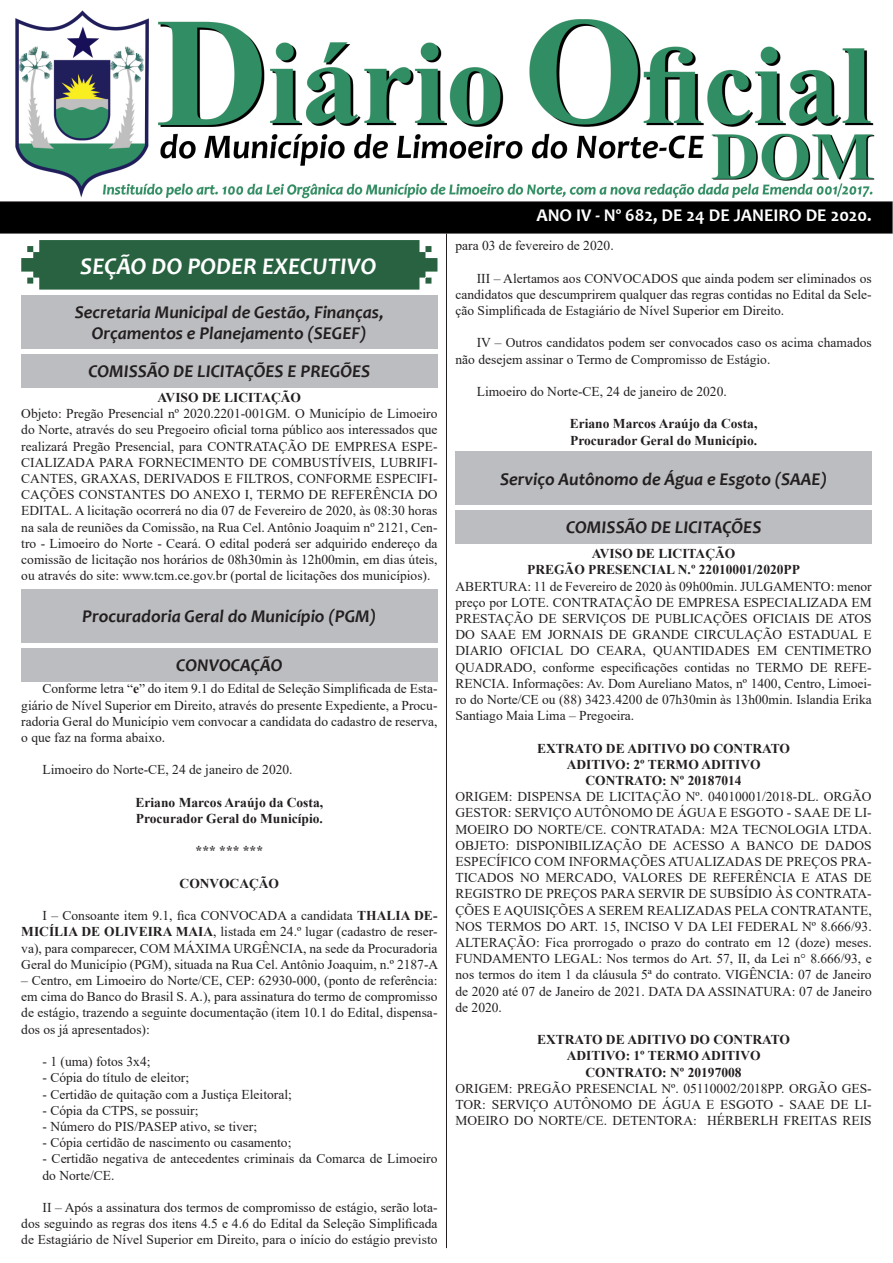
<style>
.page{position:relative;width:893px;height:1263px;background:#fff}
.page>*{position:absolute;margin:0;border:0;box-sizing:border-box;transform-origin:0 0}
.t1{font:italic 700 24px "Candara";color:#fff}
.t2{font:italic 700 18px "Candara";color:#231f20}
.t3{font:700 18px "Candara";color:#fff}
.t4{font:13.5px/16.2px "Times New Roman";color:#231f20;text-align:justify}
.t5{font:700 13.5px "Times New Roman";color:#231f20}
.s1{font-weight:700}
</style>
<div class="page">
<img style="left:0;top:10px;width:893px;height:224px">
<svg style="left:21px;top:240px;width:416px;height:50px;background:#346a4a"></svg>
<hr style="left:446px;top:233px;width:1px;height:1015px;background:#231f20">
<div style="left:21px;top:295px;width:416px;height:53px;background:#bcbdc0"></div>
<div style="left:21px;top:354px;width:416px;height:33px;background:#bcbdc0"></div>
<div style="left:21px;top:589px;width:416px;height:53px;background:#bcbdc0"></div>
<div style="left:21px;top:648px;width:416px;height:33px;background:#bcbdc0"></div>
<div style="left:455px;top:451px;width:417px;height:53px;background:#bcbdc0"></div>
<div style="left:456px;top:510px;width:416px;height:33px;background:#bcbdc0"></div>
<p class="t1" style="left:80px;top:251px;width:298px">SEÇÃO DO PODER EXECUTIVO</p>
<p class="t2" style="left:75px;top:300px;width:310px">Secretaria Municipal de Gestão, Finanças,</p>
<p class="t2" style="left:92px;top:322px;width:276px">Orçamentos e Planejamento (SEGEF)</p>
<p class="t2" style="left:88px;top:360px;width:283px">COMISSÃO DE LICITAÇÕES E PREGÕES</p>
<p class="t5" style="left:158px;top:388px;width:145px">AVISO DE LICITAÇÃO</p>
<p class="t4" style="left:21px;top:405px;width:418px">Objeto: Pregão Presencial nº 2020.2201-001GM. O Município de Limoeiro do Norte, através do seu Pregoeiro oficial torna público aos interessados que realizará Pregão Presencial, para CONTRATAÇÃO DE EMPRESA ESPE-CIALIZADA PARA FORNECIMENTO DE COMBUSTÍVEIS, LUBRIFI-CANTES, GRAXAS, DERIVADOS E FILTROS, CONFORME ESPECIFI-CAÇÕES CONSTANTES DO ANEXO I, TERMO DE REFERÊNCIA DO EDITAL. A licitação ocorrerá no dia 07 de Fevereiro de 2020, às 08:30 horas na sala de reuniões da Comissão, na Rua Cel. Antônio Joaquim nº 2121, Cen&shy;tro - Limoeiro do Norte - Ceará. O edital poderá ser adquirido endereço da comissão de licitação nos horários de 08h30min às 12h00min, em dias úteis, ou através do site: www.tcm.ce.gov.br (portal de licitações dos municípios).</p>
<p class="t2" style="left:82px;top:605px;width:296px">Procuradoria Geral do Município (PGM)</p>
<p class="t2" style="left:176px;top:654px;width:108px">CONVOCAÇÃO</p>
<p class="t4" style="left:21px;top:680px;width:418px;text-indent:21px">Conforme letra “<span class="s1">e</span>” do item 9.1 do Edital de Seleção Simplificada de Esta&shy;giário de Nível Superior em Direito, através do presente Expediente, a Procu&shy;radoria Geral do Município vem convocar a candidata do cadastro de reserva, o que faz na forma abaixo.</p>
<p class="t4" style="left:43px;top:761px;width:252px">Limoeiro do Norte-CE, 24 de janeiro de 2020.</p>
<p class="t5" style="left:136px;top:793px;width:189px">Eriano Marcos Araújo da Costa,</p>
<p class="t5" style="left:136px;top:809px;width:189px">Procurador Geral do Município.</p>
<p class="t5" style="left:196px;top:841px;width:69px">*** *** ***</p>
<p class="t5" style="left:180px;top:874px;width:101px">CONVOCAÇÃO</p>
<p class="t4" style="left:21px;top:907px;width:418px;text-indent:21px">I – Consoante item 9.1, fica CONVOCADA a candidata <span class="s1">THALIA DE-MICÍLIA DE OLIVEIRA MAIA</span>, listada em 24.º lugar (cadastro de reser&shy;va), para comparecer, COM MÁXIMA URGÊNCIA, na sede da Procuradoria Geral do Município (PGM), situada na Rua Cel. Antônio Joaquim, n.º 2187-A</p>
<p class="t4" style="left:21px;top:972px;width:418px">– Centro, em Limoeiro do Norte/CE, CEP: 62930-000, (ponto de referência: em cima do Banco do Brasil S. A.), para assinatura do termo de compromisso de estágio, trazendo a seguinte documentação (item 10.1 do Edital, dispensa&shy;dos os já apresentados):</p>
<p class="t4" style="left:43px;top:1053px;width:109px">- 1 (uma) fotos 3x4;</p>
<p class="t4" style="left:43px;top:1069px;width:148px">- Cópia do título de eleitor;</p>
<p class="t4" style="left:43px;top:1085px;width:251px">- Certidão de quitação com a Justiça Eleitoral;</p>
<p class="t4" style="left:43px;top:1102px;width:158px">- Cópia da CTPS, se possuir;</p>
<p class="t4" style="left:43px;top:1118px;width:216px">- Número do PIS/PASEP ativo, se tiver;</p>
<p class="t4" style="left:43px;top:1134px;width:250px">- Cópia certidão de nascimento ou casamento;</p>
<p class="t4" style="left:43px;top:1150px;width:396px">- Certidão negativa de antecedentes criminais da Comarca de Limoeiro do Norte/CE.</p>
<p class="t4" style="left:21px;top:1199px;width:418px;text-indent:21px">II – Após a assinatura dos termos de compromisso de estágio, serão lota&shy;dos seguindo as regras dos itens 4.5 e 4.6 do Edital da Seleção Simplificada de Estagiário de Nível Superior em Direito, para o início do estágio previsto</p>
<p class="t3" style="left:536px;top:204px;width:337px">ANO IV - Nº 682, DE 24 DE JANEIRO DE 2020.</p>
<p class="t4" style="left:455px;top:237px;width:160px">para 03 de fevereiro de 2020.</p>
<p class="t4" style="left:455px;top:270px;width:418px;text-indent:21px">III – Alertamos aos CONVOCADOS que ainda podem ser eliminados os candidatos que descumprirem qualquer das regras contidas no Edital da Sele&shy;ção Simplificada de Estagiário de Nível Superior em Direito.</p>
<p class="t4" style="left:455px;top:334px;width:418px;text-indent:21px">IV – Outros candidatos podem ser convocados caso os acima chamados não desejem assinar o Termo de Compromisso de Estágio.</p>
<p class="t4" style="left:477px;top:383px;width:252px">Limoeiro do Norte-CE, 24 de janeiro de 2020.</p>
<p class="t5" style="left:570px;top:414px;width:189px">Eriano Marcos Araújo da Costa,</p>
<p class="t5" style="left:570px;top:430px;width:189px">Procurador Geral do Município.</p>
<p class="t2" style="left:500px;top:467px;width:328px">Serviço Autônomo de Água e Esgoto (SAAE)</p>
<p class="t2" style="left:566px;top:516px;width:197px">COMISSÃO DE LICITAÇÕES</p>
<p class="t5" style="left:592px;top:544px;width:145px">AVISO DE LICITAÇÃO</p>
<p class="t5" style="left:527px;top:560px;width:274px">PREGÃO PRESENCIAL N.º 22010001/2020PP</p>
<p class="t4" style="left:455px;top:577px;width:418px">ABERTURA: 11 de Fevereiro de 2020 às 09h00min. JULGAMENTO: menor preço por LOTE. CONTRATAÇÃO DE EMPRESA ESPECIALIZADA EM PRESTAÇÃO DE SERVIÇOS DE PUBLICAÇÕES OFICIAIS DE ATOS DO SAAE EM JORNAIS DE GRANDE CIRCULAÇÃO ESTADUAL E DIARIO OFICIAL DO CEARA, QUANTIDADES EM CENTIMETRO QUADRADO, conforme especificações contidas no TERMO DE REFE-RENCIA. Informações: Av. Dom Aureliano Matos, nº 1400, Centro, Limoei&shy;ro do Norte/CE ou (88) 3423.4200 de 07h30min às 13h00min. Islandia Erika Santiago Maia Lima – Pregoeira.</p>
<p class="t5" style="left:537px;top:738px;width:255px">EXTRATO DE ADITIVO DO CONTRATO</p>
<p class="t5" style="left:567px;top:754px;width:195px">ADITIVO: 2º TERMO ADITIVO</p>
<p class="t5" style="left:585px;top:771px;width:158px">CONTRATO: Nº 20187014</p>
<p class="t4" style="left:455px;top:788px;width:418px">ORIGEM: DISPENSA DE LICITAÇÃO Nº. 04010001/2018-DL. ORGÃO GESTOR: SERVIÇO AUTÔNOMO DE ÁGUA E ESGOTO - SAAE DE LI-MOEIRO DO NORTE/CE. CONTRATADA: M2A TECNOLOGIA LTDA.<br>OBJETO: DISPONIBILIZAÇÃO DE ACESSO A BANCO DE DADOS ESPECÍFICO COM INFORMAÇÕES ATUALIZADAS DE PREÇOS PRA-TICADOS NO MERCADO, VALORES DE REFERÊNCIA E ATAS DE REGISTRO DE PREÇOS PARA SERVIR DE SUBSÍDIO ÀS CONTRATA-ÇÕES E AQUISIÇÕES A SEREM REALIZADAS PELA CONTRATANTE, NOS TERMOS DO ART. 15, INCISO V DA LEI FEDERAL Nº 8.666/93.<br>ALTERAÇÃO: Fica prorrogado o prazo do contrato em 12 (doze) meses.<br>FUNDAMENTO LEGAL: Nos termos do Art. 57, II, da Lei n° 8.666/93, e nos termos do item 1 da cláusula 5ª do contrato. VIGÊNCIA: 07 de Janeiro de 2020 até 07 de Janeiro de 2021. DATA DA ASSINATURA: 07 de Janeiro de 2020.</p>
<p class="t5" style="left:537px;top:1030px;width:255px">EXTRATO DE ADITIVO DO CONTRATO</p>
<p class="t5" style="left:567px;top:1046px;width:195px">ADITIVO: 1º TERMO ADITIVO</p>
<p class="t5" style="left:585px;top:1062px;width:158px">CONTRATO: Nº 20197008</p>
<p class="t4" style="left:455px;top:1080px;width:418px">ORIGEM: PREGÃO PRESENCIAL Nº. 05110002/2018PP. ORGÃO GES-TOR: SERVIÇO AUTÔNOMO DE ÁGUA E ESGOTO - SAAE DE LI-MOEIRO DO NORTE/CE. DETENTORA: HÉRBERLH FREITAS REIS</p>
</div>
